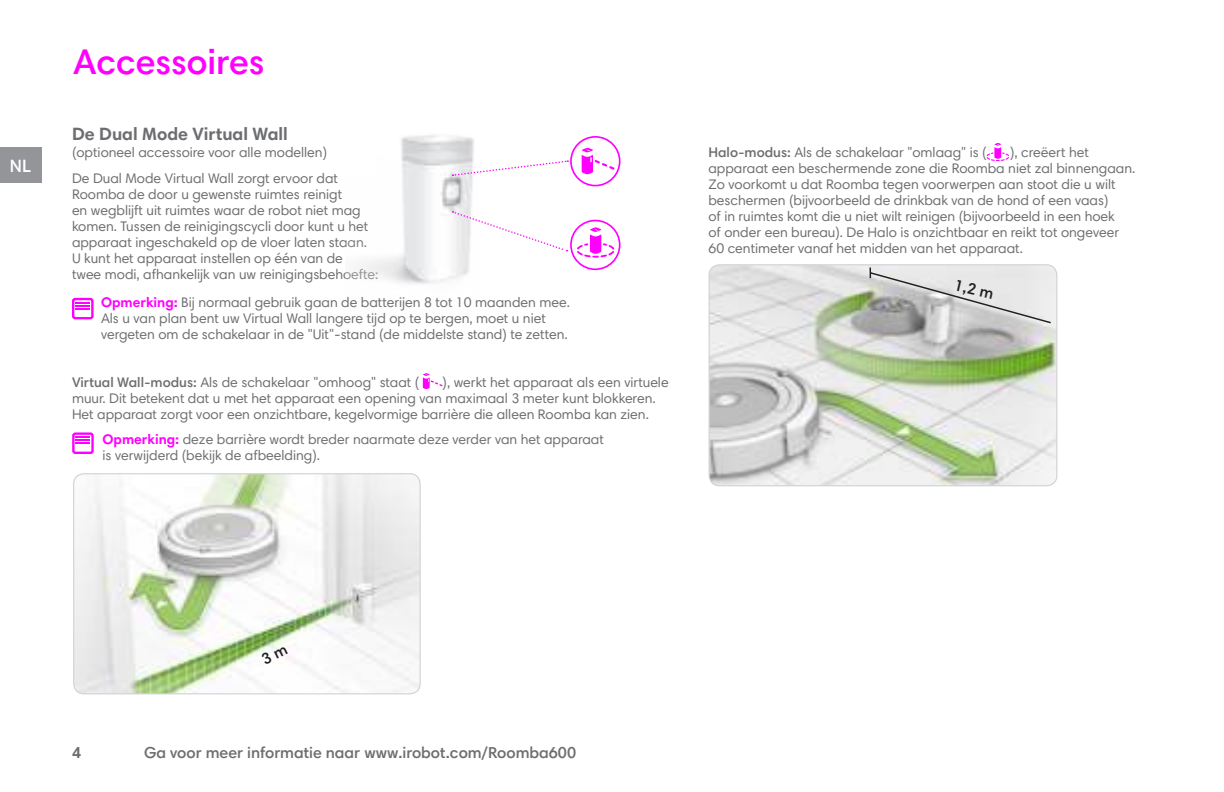
<style>
.page{position:relative;width:1224px;height:792px;background:#fff}
.page>*{position:absolute;margin:0;border:0;box-sizing:border-box;transform-origin:0 0}
.t1{font:600 36px "Harmonia Sans Std";color:#f0f}
.t2{font:700 18px "Harmonia Sans Std";color:#6d6e71}
.t3{font:600 18px "Harmonia Sans Std";color:#fff}
.t4{font:600 16px "Harmonia Sans Std";color:#6d6e71}
.t5{font:600 16px "Harmonia Sans Std";color:#231f20}
.t6{font:700 16px "Harmonia Sans Std";color:#6d6e71}
.t7{font:14px/16px "Harmonia Sans Std";color:#6d6e71}
.s1{font-weight:700;color:#f0f}
.s2{font-weight:600}
</style>
<div class="page">
<div style="left:0;top:147px;width:42px;height:36px;background:#939598"></div>
<img style="left:357px;top:135px;width:117px;height:149px">
<svg style="left:571px;top:137px;width:49px;height:49px"></svg>
<div style="left:570px;top:136px;width:51px;height:50px;border:2px solid #f0f;border-radius:50%"></div>
<svg style="left:582px;top:148px;width:33px;height:26px"></svg>
<div style="left:570px;top:220px;width:51px;height:50px;border:2px solid #f0f;border-radius:50%"></div>
<svg style="left:577px;top:227px;width:37px;height:31px"></svg>
<svg style="left:453px;top:211px;width:114px;height:41px"></svg>
<svg style="left:453px;top:160px;width:115px;height:17px"></svg>
<svg style="left:423px;top:373px;width:20px;height:16px"></svg>
<svg style="left:987px;top:143px;width:22px;height:18px"></svg>
<div style="left:72px;top:432px;width:22px;height:22px;border:2px solid #f0f;border-radius:2px"></div>
<svg style="left:76px;top:437px;width:14px;height:7px"></svg>
<div style="left:72px;top:298px;width:21px;height:21px;border:2px solid #f0f;border-radius:2px"></div>
<svg style="left:76px;top:302px;width:14px;height:7px"></svg>
<img style="left:75px;top:475px;width:344px;height:219px">
<div style="left:73px;top:473px;width:348px;height:221px;border:1px solid #d1d2d4;border-radius:10px"></div>
<img style="left:709px;top:266px;width:348px;height:220px">
<div style="left:709px;top:264px;width:348px;height:222px;border:1px solid #d1d2d4;border-radius:10px"></div>
<svg style="left:869px;top:266px;width:184px;height:59px;background:#d0d0d0"></svg>
<svg style="left:261px;top:646px;width:27px;height:19px"></svg>
<p class="t3" style="left:10px;top:159px;width:22px">NL</p>
<h1 class="t1" style="left:73px;top:47px;width:193px">Accessoires</h1>
<p class="t2" style="left:72px;top:127px;width:217px">De Dual Mode Virtual Wall</p>
<p class="t7" style="left:72px;top:145px;width:257px">(optioneel accessoire voor alle modellen)</p>
<p class="t7" style="left:72px;top:172px;width:308px">De Dual Mode Virtual Wall zorgt ervoor dat Roomba de door u gewenste ruimtes reinigt<br>en wegblijft uit ruimtes waar de robot niet mag komen. Tussen de reinigingscycli door kunt u het apparaat ingeschakeld op de vloer laten staan.<br>U kunt het apparaat instellen op één van de<br>twee modi, afhankelijk van uw reinigingsbehoefte:</p>
<p class="t7" style="left:101px;top:296px;width:470px"><span class="s1">Opmerking:</span> Bij normaal gebruik gaan de batterijen 8 tot 10 maanden mee.<br>Als u van plan bent uw Virtual Wall langere tijd op te bergen, moet u niet vergeten om de schakelaar in de "Uit"-stand (de middelste stand) te zetten.</p>
<p class="t7" style="left:72px;top:376px;width:598px;text-indent:371px">), werkt het apparaat als een virtuele muur. Dit betekent dat u met het apparaat een opening van maximaal 3 meter kunt blokkeren.<br>Het apparaat zorgt voor een onzichtbare, kegelvormige barrière die alleen Roomba kan zien.</p>
<p class="t7" style="left:103px;top:433px;width:503px"><span class="s1">Opmerking:</span> deze barrière wordt breder naarmate deze verder van het apparaat is verwijderd (bekijk de afbeelding).</p>
<p class="t7" style="left:72px;top:376px;width:349px"><span class="s2">Virtual Wall-modus:</span> Als de schakelaar "omhoog" staat (</p>
<p class="t7" style="left:708px;top:146px;width:280px"><span class="s2">Halo-modus:</span> Als de schakelaar "omlaag" is (</p>
<p class="t7" style="left:708px;top:146px;width:428px;text-indent:302px">), creëert het apparaat een beschermende zone die Roomba niet zal binnengaan.<br>Zo voorkomt u dat Roomba tegen voorwerpen aan stoot die u wilt beschermen (bijvoorbeeld de drinkbak van de hond of een vaas)<br>of in ruimtes komt die u niet wilt reinigen (bijvoorbeeld in een hoek<br>of onder een bureau). De Halo is onzichtbaar en reikt tot ongeveer 60 centimeter vanaf het midden van het apparaat.</p>
<p class="t5" style="left:956px;top:279px;width:42px;rotate:13deg">1,2 m</p>
<p class="t6" style="left:72px;top:746px;width:11px">4</p>
<p class="t4" style="left:144px;top:746px;width:434px">Ga voor meer informatie naar www.irobot.com/Roomba600</p>
</div>
